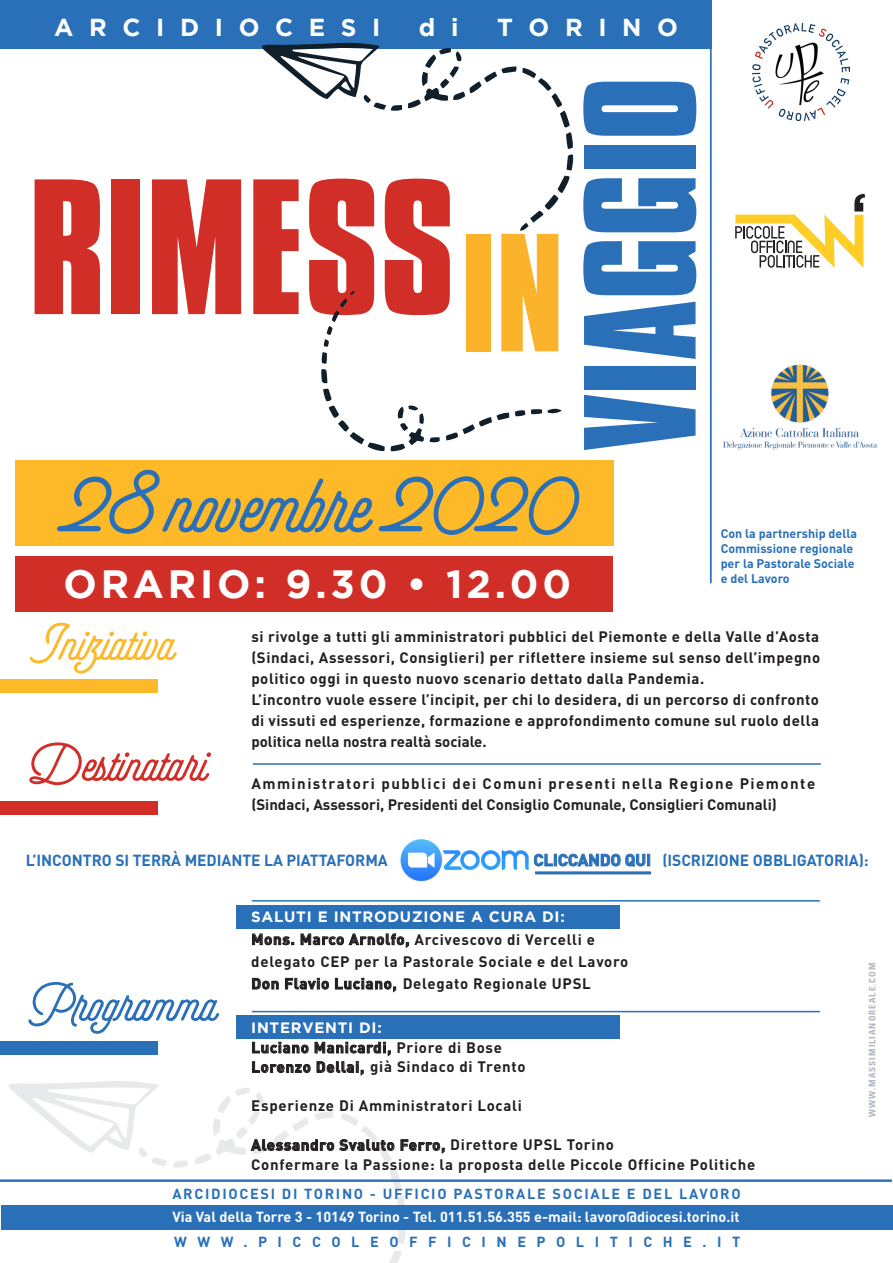
<style>
.page{position:relative;width:893px;height:1263px;background:#fff}
.page>*{position:absolute;margin:0;border:0;box-sizing:border-box;transform-origin:0 0}
.t1{font:900 86.55px "Selfie";color:#2970b8}
.t2{font:900 54px "Selfie";color:#d12e27}
.t3{font:900 54px "Selfie";color:#fdb927}
.t4{font:900 54px "Selfie";color:#2970b8}
.t5{font:700 39.3px "Gotham";letter-spacing:.095em;color:#fff}
.t6{font:700 24.45px "Gotham";letter-spacing:.64em;color:#fff}
.t7{font:700 15.9px "DIN";letter-spacing:-.005em;color:#2970b8}
.t8{font:700 15px/21px "DIN";letter-spacing:.035em;color:#231f20}
.t9{font:700 15px/21px "DIN";color:#231f20}
.t10{font:700 15px "Gotham";letter-spacing:.05em;color:#fff}
.t11{font:700 14.4px "DIN";color:#fff}
.t12{font:700 14.4px "DIN";letter-spacing:.115em;color:#2970b8}
.t13{font:700 14.4px "DIN";letter-spacing:.73em;color:#2970b8}
.t14{font:700 12.45px/15px "DIN";color:#2970b8}
.t15{font:700 condensed 9px "Univers";letter-spacing:.12em;color:#afb6c0}
.s1{font-size:16.35px}
</style>
<div class="page">
<div style="left:237px;top:1015px;width:383px;height:24px;background:#2970b8"></div>
<div style="left:237px;top:905px;width:383px;height:23px;background:#2970b8"></div>
<svg style="left:389px;top:1250px;width:12px;height:13px"></svg>
<svg style="left:397px;top:1195px;width:9px;height:11px"></svg>
<svg style="left:398px;top:1230px;width:8px;height:14px"></svg>
<svg style="left:173px;top:1160px;width:15px;height:8px"></svg>
<svg style="left:9px;top:1081px;width:158px;height:85px"></svg>
<div style="left:1px;top:1px;width:711px;height:48px;background:#2970b8"></div>
<svg style="left:583px;top:178px;width:113px;height:54px;background:#4e89c4"></svg>
<div style="left:15px;top:460px;width:598px;height:85px;background:#fdb927"></div>
<div style="left:1px;top:1206px;width:891px;height:24px;background:#2970b8"></div>
<div style="left:0;top:801px;width:157px;height:14px;background:#d12e27"></div>
<div style="left:0;top:678px;width:157px;height:14px;background:#fdb927"></div>
<div style="left:0;top:1041px;width:157px;height:14px;background:#2970b8"></div>
<svg style="left:35px;top:179px;width:65px;height:135px;background:#d6443e"></svg>
<div style="left:111px;top:179px;width:29px;height:135px;background:#d12e27"></div>
<svg style="left:152px;top:179px;width:89px;height:135px;background:#d64842"></svg>
<svg style="left:584px;top:395px;width:112px;height:55px"></svg>
<div style="left:584px;top:366px;width:112px;height:24px;background:#2970b8"></div>
<svg style="left:584px;top:302px;width:112px;height:57px"></svg>
<svg style="left:583px;top:241px;width:113px;height:54px"></svg>
<div style="left:584px;top:145px;width:112px;height:24px;background:#2970b8"></div>
<svg style="left:583px;top:82px;width:113px;height:54px;background:#4482c0"></svg>
<svg style="left:515px;top:410px;width:10px;height:6px"></svg>
<svg style="left:531px;top:408px;width:31px;height:6px"></svg>
<svg style="left:323px;top:389px;width:186px;height:62px"></svg>
<svg style="left:253px;top:42px;width:321px;height:341px"></svg>
<hr style="left:0;top:1179px;width:892px;height:3px;background:#2970b8">
<hr style="left:253px;top:763px;width:568px;height:2px;background:#2970b8">
<hr style="left:252px;top:1011px;width:568px;height:1px;background:#2970b8">
<hr style="left:252px;top:900px;width:568px;height:1px;background:#2970b8">
<div style="left:15px;top:556px;width:598px;height:56px;background:#d12e27"></div>
<img style="left:752px;top:24px;width:97px;height:97px">
<svg style="left:735px;top:194px;width:131px;height:74px"></svg>
<hr style="left:710px;top:0;width:2px;height:583px;background:#2970b8">
<img style="left:723px;top:364px;width:154px;height:86px">
<svg style="left:252px;top:933px;width:42px;height:12px"></svg>
<svg style="left:300px;top:933px;width:109px;height:15px"></svg>
<svg style="left:252px;top:978px;width:27px;height:12px"></svg>
<svg style="left:285px;top:978px;width:44px;height:12px"></svg>
<svg style="left:335px;top:978px;width:62px;height:15px"></svg>
<svg style="left:252px;top:1042px;width:139px;height:34px"></svg>
<svg style="left:195px;top:1088px;width:250px;height:101px"></svg>
<img style="left:400px;top:839px;width:129px;height:43px">
<svg style="left:534px;top:854px;width:116px;height:13px"></svg>
<hr style="left:535px;top:871px;width:116px;height:3px;background:#2970b8">
<h3 class="t6" style="left:54px;top:13px;width:328px">ARCIDIOCESI</h3>
<h3 class="t6" style="left:419px;top:13px;width:41px">d i</h3>
<h3 class="t6" style="left:497px;top:13px;width:182px">TORINO</h3>
<h1 class="t1" style="left:61px;top:451px;width:513px">28 novembre 2020</h1>
<h3 class="t5" style="left:63px;top:561px;width:509px">ORARIO: 9.30 • 12.00</h3>
<p class="t14" style="left:721px;top:525px;width:138px">Con la partnership della<br>Commissione regionale per la Pastorale Sociale e del Lavoro</p>
<h2 class="t3" style="left:30px;top:609px;width:146px">Iniziativa</h2>
<h2 class="t2" style="left:30px;top:730px;width:179px">Destinatari</h2>
<p class="t8" style="left:251px;top:625px;width:570px">si rivolge a tutti gli amministratori pubblici del Piemonte e della Valle d’Aosta (Sindaci, Assessori, Consiglieri) per riflettere insieme sul senso dell’impegno politico oggi in questo nuovo scenario dettato dalla Pandemia.<br>L’incontro vuole essere l’incipit, per chi lo desidera, di un percorso di confronto di vissuti ed esperienze, formazione e approfondimento comune sul ruolo della politica nella nostra realtà sociale.</p>
<p class="t9" style="left:251px;top:772px;width:565px">Amministratori pubblici dei Comuni presenti nella Regione Piemonte (Sindaci, Assessori, Presidenti del Consiglio Comunale, Consiglieri Comunali)</p>
<p class="t7" style="left:26px;top:850px;width:364px">L’INCONTRO SI TERRÀ MEDIANTE LA PIATTAFORMA</p>
<p class="t7" style="left:533px;top:850px;width:337px"><span class="s1">CLICCANDO QUI</span> (ISCRIZIONE OBBLIGATORIA):</p>
<h2 class="t4" style="left:29px;top:970px;width:189px">Programma</h2>
<p class="t10" style="left:251px;top:908px;width:315px">SALUTI E INTRODUZIONE A CURA DI:</p>
<p class="t8" style="left:251px;top:927px;width:379px;line-height:22.2px">Mons. Marco Arnolfo, Arcivescovo di Vercelli e delegato CEP per la Pastorale Sociale e del Lavoro<br>Don Flavio Luciano, Delegato Regionale UPSL</p>
<p class="t10" style="left:251px;top:1019px;width:132px">INTERVENTI DI:</p>
<p class="t8" style="left:251px;top:1037px;width:276px;line-height:19.5px">Luciano Manicardi, Priore di Bose<br>Lorenzo Dellai, già Sindaco di Trento</p>
<p class="t8" style="left:251px;top:1095px;width:272px">Esperienze Di Amministratori Locali</p>
<p class="t8" style="left:251px;top:1135px;width:506px;line-height:19.5px">Alessandro Svaluto Ferro, Direttore UPSL Torino<br>Confermare la Passione: la proposta delle Piccole Officine Politiche</p>
<p class="t12" style="left:172px;top:1184px;width:570px">ARCIDIOCESI DI TORINO - UFFICIO PASTORALE SOCIALE E DEL LAVORO</p>
<p class="t11" style="left:172px;top:1208px;width:569px">Via Val della Torre 3 - 10149 Torino - Tel. 011.51.56.355 e-mail: lavoro@diocesi.torino.it</p>
<p class="t13" style="left:174px;top:1232px;width:568px">WWW.PICCOLEOFFICINEPOLITICHE.IT</p>
<p class="t15" style="left:867px;top:1117px;width:156px;rotate:-90deg">WWW.MASSIMILIANOREALE.COM</p>
</div>
